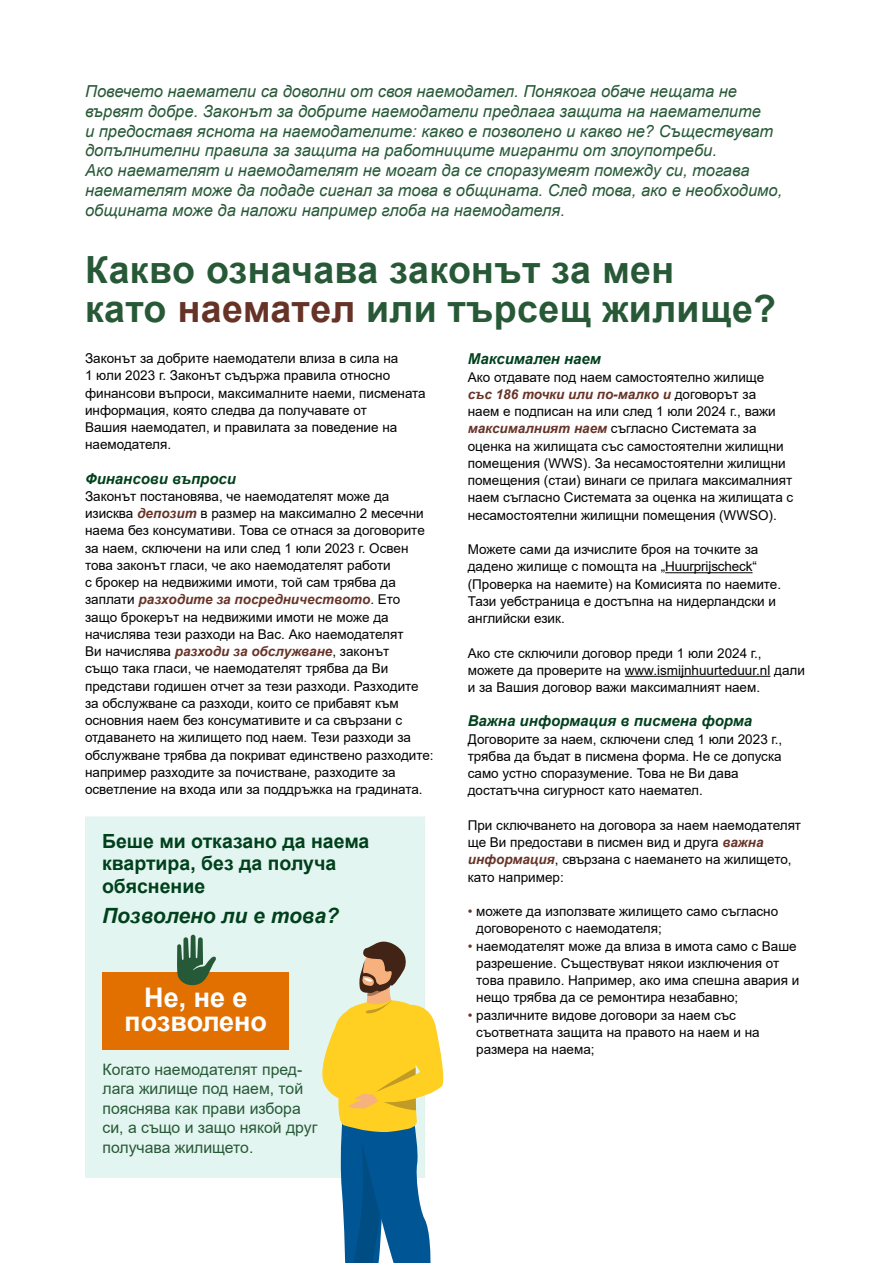
<style>
.page{position:relative;width:893px;height:1263px;background:#fff}
.page>*{position:absolute;margin:0;border:0;box-sizing:border-box;transform-origin:0 0}
.H2_-_Kopjes{font:700 37.5px/39px "Arial";letter-spacing:.01em;color:#275937}
.t1{font:700 27px/24px "Arial";color:#fff;text-align:center}
.P_-_Bodytekst_-_10pt{font:italic 700 21px "Arial";color:#00401c}
.P_-_Bodytekst_-_10pt-2{font:700 19.5px/22.5px "Arial";color:#00401c}
.t2{font:italic 16.5px/19.8px "Arial";color:#275937}
.t3{font:15.75px/19.5px "Arial";color:#275937}
.t4{font:italic 700 15px "Arial";color:#00401c}
.P_-_bullet_P_body{font:13.5px/17.2px "Arial";color:#020203}
.s1{color:#673327}
.s2{font-weight:700;font-style:italic;color:#673327}
</style>
<div class="page">
<div style="left:85px;top:816px;width:340px;height:362px;background:#e3f5f0"></div>
<svg style="left:317px;top:941px;width:127px;height:322px"></svg>
<hr style="left:665px;top:572px;width:88px;height:1px;background:#020203">
<hr style="left:625px;top:676px;width:145px;height:1px;background:#020203">
<div style="left:103px;top:972px;width:186px;height:78px;background:#e17000"></div>
<svg style="left:177px;top:935px;width:39px;height:51px;background:#768c6a"></svg>
<p class="t2" style="left:85px;top:82px;width:699px">Повечето наематели са доволни от своя наемодател. Понякога обаче нещата не вървят добре. Законът за добрите наемодатели предлага защита на наемателите<br>и предоставя яснота на наемодателите: какво е позволено и какво не? Съществуват допълнителни правила за защита на работниците мигранти от злоупотреби.<br>Ако наемателят и наемодателят не могат да се споразумеят помежду си, тогава наемателят може да подаде сигнал за това в общината. След това, ако е необходимо, общината може да наложи например глоба на наемодателя.</p>
<h2 class="H2_-_Kopjes" style="left:85px;top:251px;width:693px">Какво означава законът за мен<br>като <span class="s1">наемател</span> или търсещ жилище?</h2>
<p class="P_-_bullet_P_body" style="left:85px;top:350px;width:342px">Законът за добрите наемодатели влиза в сила на<br>1 юли 2023 г. Законът съдържа правила относно финансови въпроси, максималните наеми, писмената информация, която следва да получавате от<br>Вашия наемодател, и правилата за поведение на наемодателя.</p>
<h3 class="t4" style="left:85px;top:468px;width:152px">Финансови въпроси</h3>
<p class="P_-_bullet_P_body" style="left:85px;top:487px;width:350px">Законът постановява, че наемодателят може да изисква <span class="s2">депозит</span> в размер на максимално 2 месечни наема без консумативи. Това се отнася за договорите за наем, сключени на или след 1 юли 2023 г. Освен това законът гласи, че ако наемодателят работи<br>с брокер на недвижими имоти, той сам трябва да заплати <span class="s2">разходите за посредничеството</span>. Ето защо брокерът на недвижими имоти не може да начислява тези разходи на Вас. Ако наемодателят<br>Ви начислява <span class="s2">разходи за обслужване</span>, законът<br>също така гласи, че наемодателят трябва да Ви представи годишен отчет за тези разходи. Разходите за обслужване са разходи, които се прибавят към основния наем без консумативите и са свързани с отдаването на жилището под наем. Тези разходи за обслужване трябва да покриват единствено разходите: например разходите за почистване, разходите за осветление на входа или за поддръжка на градината.</p>
<h3 class="t4" style="left:468px;top:349px;width:135px">Максимален наем</h3>
<p class="P_-_bullet_P_body" style="left:468px;top:368px;width:327px">Ако отдавате под наем самостоятелно жилище<br><span class="s2">със 186 точки или по-малко и</span> договорът за<br>наем е подписан на или след 1 юли 2024 г., важи <span class="s2">максималният наем</span> съгласно Системата за оценка на жилищата със самостоятелни жилищни помещения (WWS). За несамостоятелни жилищни помещения (стаи) винаги се прилага максималният наем съгласно Системата за оценка на жилищата с несамостоятелни жилищни помещения (WWSO).</p>
<p class="P_-_bullet_P_body" style="left:468px;top:541px;width:315px">Можете сами да изчислите броя на точките за дадено жилище с помощта на „Huurprijscheck“ (Проверка на наемите) на Комисията по наемите.<br>Тази уебстраница е достъпна на нидерландски и английски език.</p>
<p class="P_-_bullet_P_body" style="left:468px;top:644px;width:339px">Ако сте сключили договор преди 1 юли 2024 г., можете да проверите на www.ismijnhuurteduur.nl дали и за Вашия договор важи максималният наем.</p>
<h3 class="t4" style="left:468px;top:711px;width:286px">Важна информация в писмена форма</h3>
<p class="P_-_bullet_P_body" style="left:468px;top:730px;width:316px">Договорите за наем, сключени след 1 юли 2023 г., трябва да бъдат в писмена форма. Не се допуска само устно споразумение. Това не Ви дава достатъчна сигурност като наемател.</p>
<p class="P_-_bullet_P_body" style="left:468px;top:816px;width:335px">При сключването на договора за наем наемодателят ще Ви предостави в писмен вид и друга <span class="s2">важна информация</span>, свързана с наемането на жилището, като например:</p>
<p class="P_-_bullet_P_body" style="left:476px;top:903px;width:303px;text-indent:-9px"><span class="s1">•</span> можете да използвате жилището само съгласно договореното с наемодателя;</p>
<p class="P_-_bullet_P_body" style="left:476px;top:937px;width:325px;text-indent:-9px"><span class="s1">•</span> наемодателят може да влиза в имота само с Ваше разрешение. Съществуват някои изключения от това правило. Например, ако има спешна авария и нещо трябва да се ремонтира незабавно;</p>
<p class="P_-_bullet_P_body" style="left:476px;top:1006px;width:285px;text-indent:-9px"><span class="s1">•</span> различните видове договори за наем със съответната защита на правото на наем и на размера на наема;</p>
<p class="P_-_Bodytekst_-_10pt-2" style="left:102px;top:830px;width:269px">Беше ми отказано да наема квартира, без да получа обяснение</p>
<p class="P_-_Bodytekst_-_10pt" style="left:102px;top:901px;width:238px">Позволено ли е това?</p>
<p class="t1" style="left:125px;top:986px;width:144px">Не, не е позволено</p>
<p class="t3" style="left:103px;top:1059px;width:216px">Когато наемодателят пред&shy;лага жилище под наем, той пояснява как прави избора си, а също и защо някой друг получава жилището.</p>
</div>
